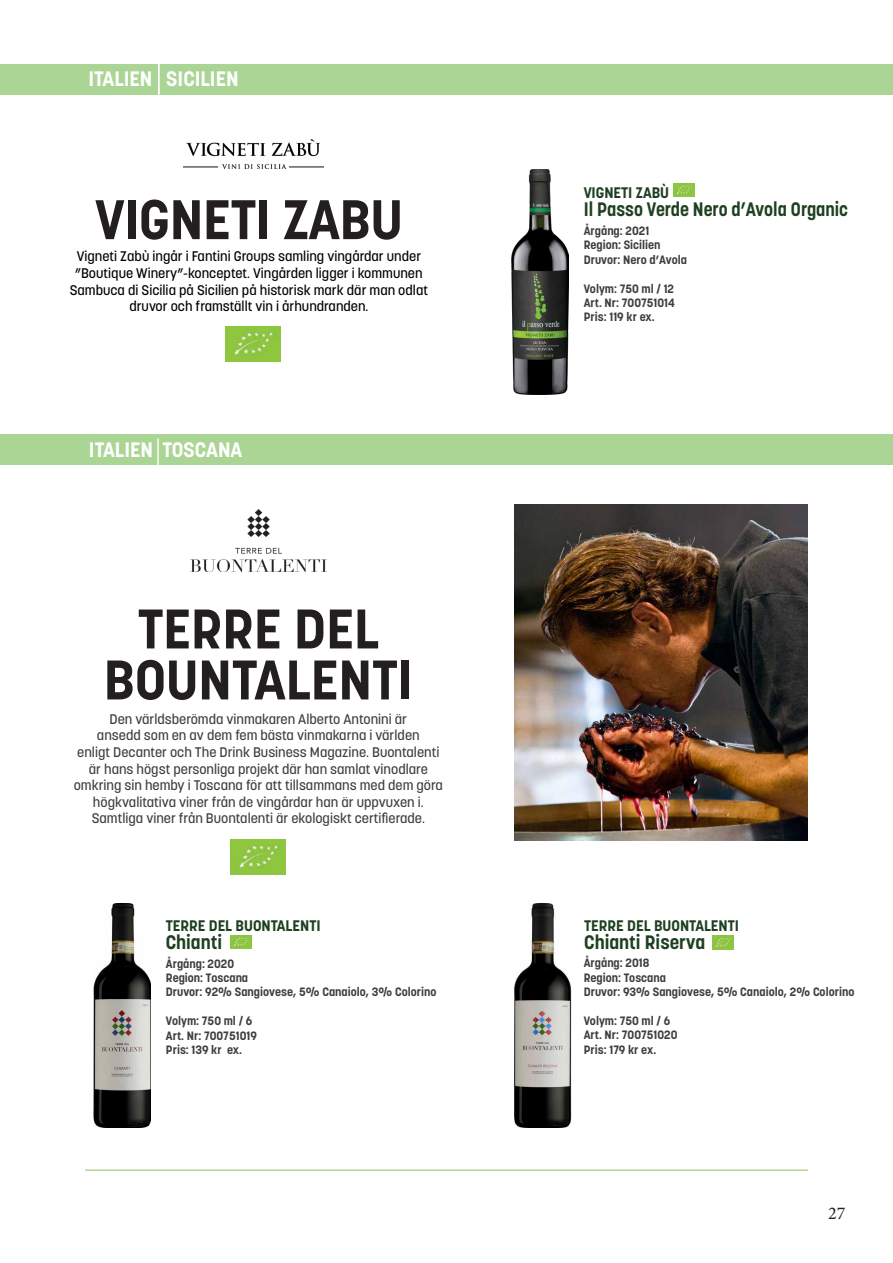
<style>
.page{position:relative;width:893px;height:1263px;background:#fff}
.page>*{position:absolute;margin:0;border:0;box-sizing:border-box;transform-origin:0 0}
.t1{font:700 55.2px "Korolev";color:#231f20}
.t2{font:700 20.7px "Korolev";color:#fff}
.t3{font:700 19.35px "Korolev";color:#1e4020;scale:.92 1}
.t4{font:700 19.35px "Korolev";color:#1e4020}
.t5{font:18px "Minion Pro";color:#231f20}
.t6{font:700 15.15px "Korolev";color:#1e4020}
.t7{font:500 13.8px/16.5px "Korolev";color:#3e3e3f;text-align:center}
.t8{font:500 13.8px "Korolev";color:#000001}
.t9{font:700 12px "Korolev";color:#3e3e3f}
</style>
<div class="page">
<img style="left:183px;top:139px;width:140px;height:29px">
<img style="left:225px;top:326px;width:55px;height:35px">
<div style="left:0;top:64px;width:893px;height:30px;background:#abd594"></div>
<hr style="left:158px;top:64px;width:1px;height:30px;background:#fff">
<img style="left:512px;top:170px;width:56px;height:225px">
<hr style="left:85px;top:1169px;width:723px;height:2px;background:#b7d692">
<div style="left:0;top:434px;width:893px;height:31px;background:#abd594"></div>
<img style="left:514px;top:504px;width:294px;height:337px">
<img style="left:191px;top:509px;width:135px;height:62px">
<img style="left:94px;top:903px;width:57px;height:225px">
<hr style="left:157px;top:438px;width:2px;height:31px;background:#fff">
<img style="left:514px;top:903px;width:57px;height:225px">
<img style="left:231px;top:840px;width:55px;height:35px">
<img style="left:230px;top:935px;width:21px;height:14px">
<img style="left:713px;top:936px;width:21px;height:13px">
<img style="left:673px;top:183px;width:21px;height:14px">
<h2 class="t2" style="left:88px;top:66px;width:152px">ITALIEN SICILIEN</h2>
<p class="t1" style="left:95px;top:185px;width:309px">VIGNETI ZABU</p>
<p class="t8" style="left:77px;top:248px;width:346px">Vigneti Zabù ingår i Fantini Groups samling vingårdar under</p>
<p class="t8" style="left:75px;top:264px;width:349px">”Boutique Winery”-konceptet. Vingården ligger i kommunen</p>
<p class="t8" style="left:70px;top:281px;width:360px">Sambuca di Sicilia på Sicilien på historisk mark där man odlat</p>
<p class="t8" style="left:129px;top:298px;width:241px">druvor och framställt vin i århundranden.</p>
<p class="t2" style="left:89px;top:436px;width:155px">ITALIEN TOSCANA</p>
<p class="t1" style="left:138px;top:594px;width:243px">TERRE DEL</p>
<p class="t1" style="left:104px;top:645px;width:311px">BOUNTALENTI</p>
<p class="t7" style="left:110px;top:711px;width:299px">Den världsberömda vinmakaren Alberto Antonini är</p>
<p class="t7" style="left:97px;top:727px;width:324px">ansedd som en av dem fem bästa vinmakarna i världen</p>
<p class="t7" style="left:77px;top:744px;width:364px">enligt Decanter och The Drink Business Magazine. Buontalenti</p>
<p class="t7" style="left:74px;top:760px;width:371px">är hans högst personliga projekt där han samlat vinodlare omkring sin hemby i Toscana för att tillsammans med dem göra högkvalitativa viner från de vingårdar han är uppvuxen i.</p>
<p class="t7" style="left:92px;top:810px;width:335px">Samtliga viner från Buontalenti är ekologiskt certifierade.</p>
<p class="t6" style="left:166px;top:916px;width:156px">TERRE DEL BUONTALENTI</p>
<p class="t4" style="left:166px;top:929px;width:58px">Chianti</p>
<p class="t9" style="left:166px;top:956px;width:70px">Årgång: 2020</p>
<p class="t9" style="left:166px;top:970px;width:84px">Region: Toscana</p>
<p class="t9" style="left:166px;top:985px;width:272px">Druvor: 92% Sangiovese, 5% Canaiolo, 3% Colorino</p>
<p class="t9" style="left:166px;top:1013px;width:88px">Volym: 750 ml / 6</p>
<p class="t9" style="left:166px;top:1028px;width:93px">Art. Nr: 700751019</p>
<p class="t9" style="left:166px;top:1042px;width:78px">Pris: 139 kr ex.</p>
<p class="t6" style="left:584px;top:183px;width:87px">VIGNETI ZABÙ</p>
<p class="t3" style="left:584px;top:197px;width:289px">Il Passo Verde Nero d’Avola Organic</p>
<p class="t9" style="left:584px;top:223px;width:67px">Årgång: 2021</p>
<p class="t9" style="left:584px;top:238px;width:78px">Region: Sicilien</p>
<p class="t9" style="left:584px;top:252px;width:105px">Druvor: Nero d’Avola</p>
<p class="t9" style="left:584px;top:281px;width:92px">Volym: 750 ml / 12</p>
<p class="t9" style="left:584px;top:295px;width:93px">Art. Nr: 700751014</p>
<p class="t9" style="left:584px;top:310px;width:72px">Pris: 119 kr ex.</p>
<p class="t6" style="left:584px;top:916px;width:156px">TERRE DEL BUONTALENTI</p>
<p class="t4" style="left:584px;top:929px;width:122px">Chianti Riserva</p>
<p class="t9" style="left:584px;top:955px;width:67px">Årgång: 2018</p>
<p class="t9" style="left:584px;top:970px;width:84px">Region: Toscana</p>
<p class="t9" style="left:584px;top:984px;width:272px">Druvor: 93% Sangiovese, 5% Canaiolo, 2% Colorino</p>
<p class="t9" style="left:584px;top:1013px;width:88px">Volym: 750 ml / 6</p>
<p class="t9" style="left:584px;top:1027px;width:95px">Art. Nr: 700751020</p>
<p class="t9" style="left:584px;top:1042px;width:74px">Pris: 179 kr ex.</p>
<p class="t5" style="left:828px;top:1201px;width:19px">27</p>
</div>
